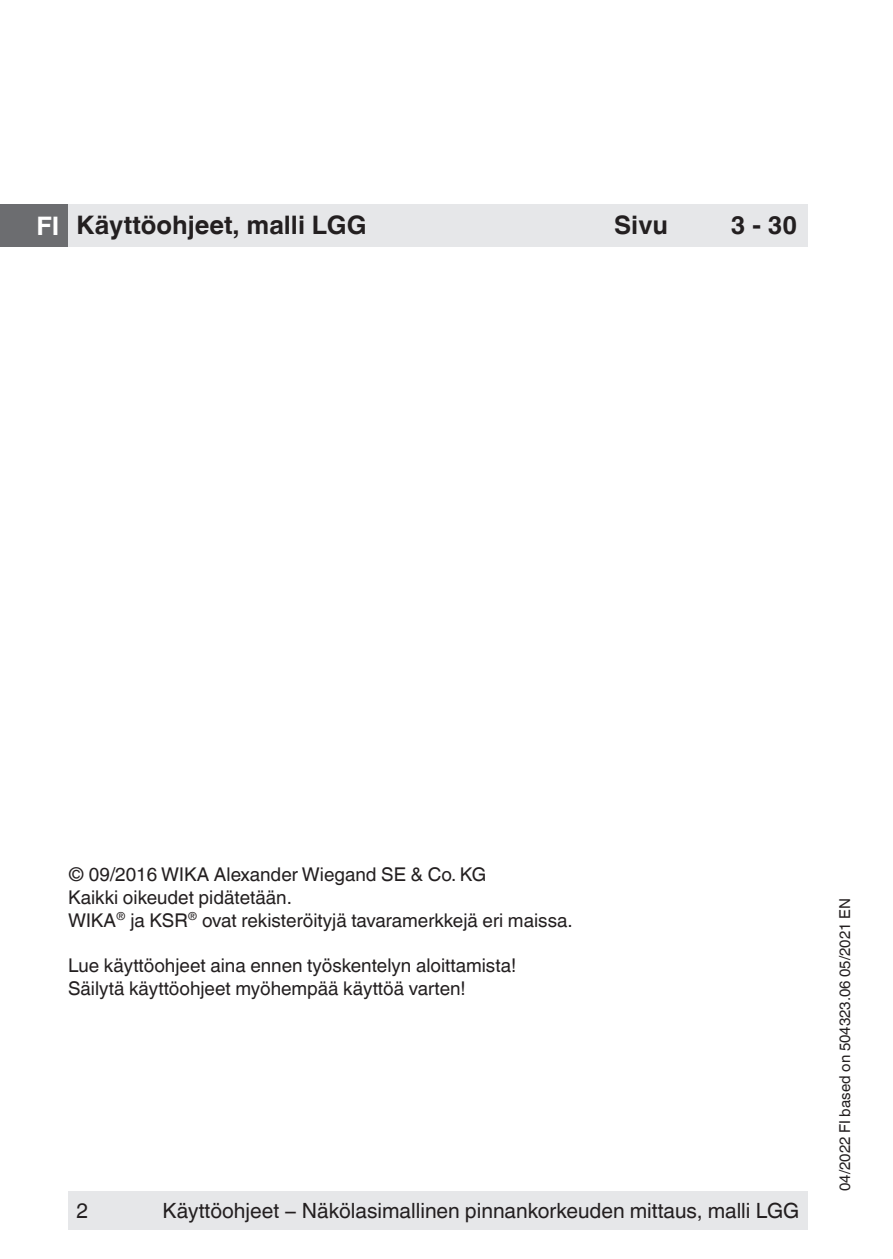
<style>
.page{position:relative;width:893px;height:1259px;background:#fff}
.page>*{position:absolute;margin:0;border:0;box-sizing:border-box;transform-origin:0 0}
.t1{font:700 25.5px "Helvetica World";color:#231f20}
.t2{font:21px "Helvetica World";color:#231f20}
.t3{font:18.9px/22.8px "Helvetica World";color:#231f20}
.t4{font:15px "Helvetica World";color:#231f20}
.s1{color:#fff}
</style>
<div class="page">
<div style="left:68px;top:1191px;width:740px;height:38px;background:#e6e7e9"></div>
<div style="left:68px;top:204px;width:740px;height:43px;background:#e6e7e9"></div>
<div style="left:0;top:204px;width:68px;height:43px;background:#6c6d70"></div>
<h1 class="t1" style="left:37px;top:211px;width:332px"><span class="s1">FI</span> Käyttöohjeet, malli LGG</h1>
<h1 class="t1" style="left:614px;top:211px;width:55px">Sivu</h1>
<h1 class="t1" style="left:731px;top:211px;width:68px">3 - 30</h1>
<p class="t3" style="left:68px;top:863px;width:506px">© 09/2016 WIKA Alexander Wiegand SE &amp; Co. KG<br>Kaikki oikeudet pidätetään.<br>WIKA<sup>®</sup> ja KSR<sup>®</sup> ovat rekisteröityjä tavaramerkkejä eri maissa.</p>
<p class="t3" style="left:68px;top:954px;width:450px">Lue käyttöohjeet aina ennen työskentelyn aloittamista!<br>Säilytä käyttöohjeet myöhempää käyttöä varten!</p>
<p class="t2" style="left:77px;top:1198px;width:13px">2</p>
<p class="t2" style="left:163px;top:1198px;width:638px">Käyttöohjeet − Näkölasimallinen pinnankorkeuden mittaus, malli LGG</p>
<p class="t4" style="left:836px;top:1191px;width:294px;rotate:-90deg">04/2022 FI based on 504323.06 05/2021 EN</p>
</div>
